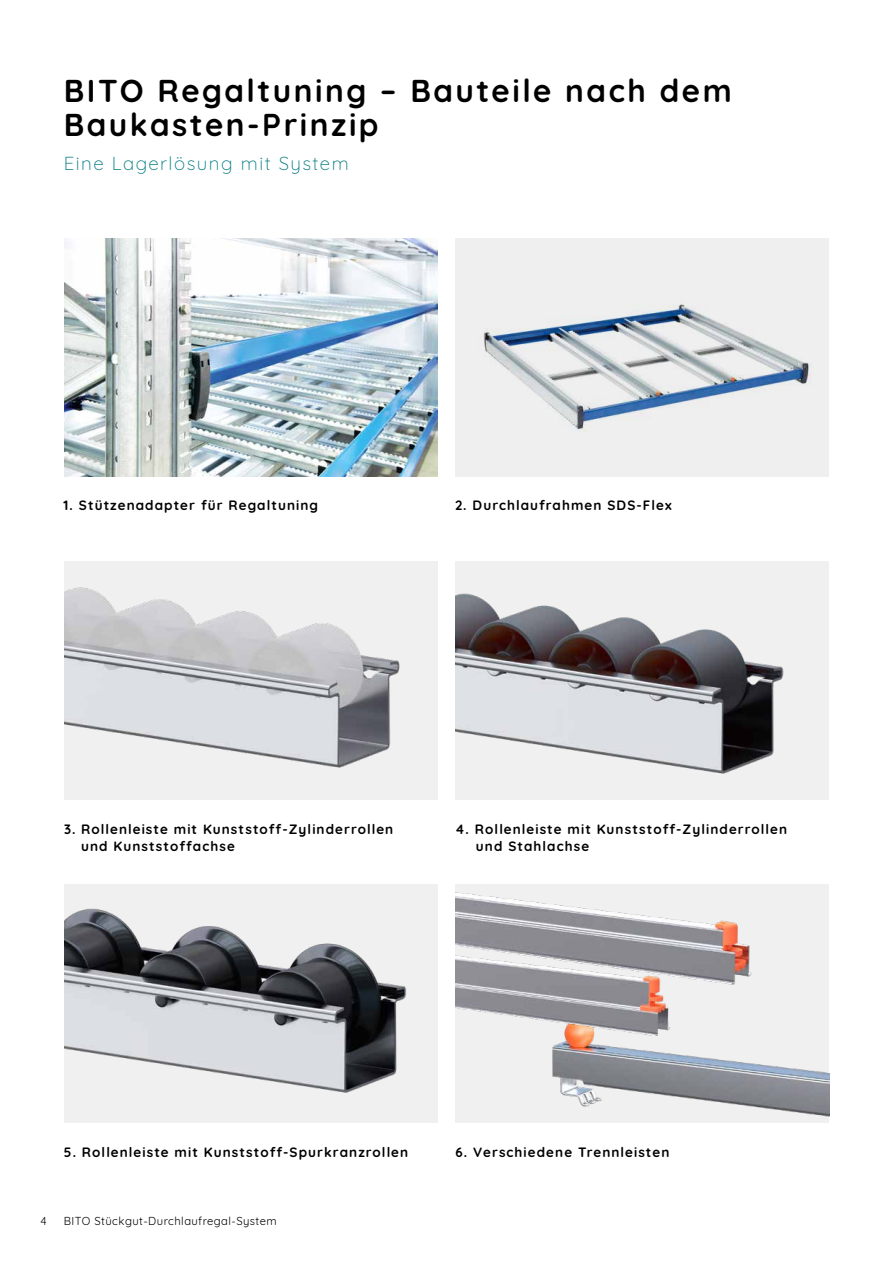
<style>
.page{position:relative;width:893px;height:1263px;background:#fff}
.page>*{position:absolute;margin:0;border:0;box-sizing:border-box;transform-origin:0 0}
.t1{font:700 31.5px/34px "Quicksand";letter-spacing:.08em;color:#000}
.t2{font:300 18.75px "Quicksand";letter-spacing:.08em;color:#007a80}
.t3{font:700 13.5px/17px "Quicksand";letter-spacing:.08em;color:#000}
.t4{font:11.25px "Quicksand";letter-spacing:.04em;color:#000}
</style>
<div class="page">
<img style="left:64px;top:238px;width:374px;height:238px">
<img style="left:455px;top:238px;width:374px;height:238px">
<div style="left:64px;top:884px;width:374px;height:239px;background:#f0f0f0"></div>
<img style="left:64px;top:908px;width:343px;height:185px">
<div style="left:455px;top:561px;width:374px;height:238px;background:#f0f0f0"></div>
<img style="left:455px;top:593px;width:329px;height:181px">
<div style="left:64px;top:561px;width:374px;height:238px;background:#f0f0f0"></div>
<img style="left:64px;top:587px;width:336px;height:181px">
<div style="left:455px;top:884px;width:374px;height:239px;background:#f0f0f0"></div>
<img style="left:552px;top:1056px;width:277px;height:61px">
<img style="left:550px;top:1021px;width:141px;height:41px">
<img style="left:455px;top:892px;width:297px;height:129px">
<h1 class="t1" style="left:64px;top:71px;width:669px">BITO Regaltuning – Bauteile nach dem<br>Baukasten-Prinzip</h1>
<h2 class="t2" style="left:64px;top:149px;width:286px">Eine Lagerlösung mit System</h2>
<p class="t3" style="left:64px;top:496px;width:256px">1. Stützenadapter für Regaltuning</p>
<p class="t3" style="left:455px;top:496px;width:218px">2. Durchlaufrahmen SDS-Flex</p>
<p class="t3" style="left:81px;top:819px;width:314px;text-indent:-17px">3. Rollenleiste mit Kunststoff-Zylinderrollen und Kunststoffachse</p>
<p class="t3" style="left:476px;top:819px;width:313px;text-indent:-21px">4. Rollenleiste mit Kunststoff-Zylinderrollen und Stahlachse</p>
<p class="t3" style="left:64px;top:1142px;width:346px">5. Rollenleiste mit Kunststoff-Spurkranzrollen</p>
<p class="t4" style="left:41px;top:1212px;width:8px">4</p>
<p class="t4" style="left:64px;top:1212px;width:214px">BITO Stückgut-Durchlaufregal-System</p>
<p class="t3" style="left:455px;top:1142px;width:216px">6. Verschiedene Trennleisten</p>
</div>
